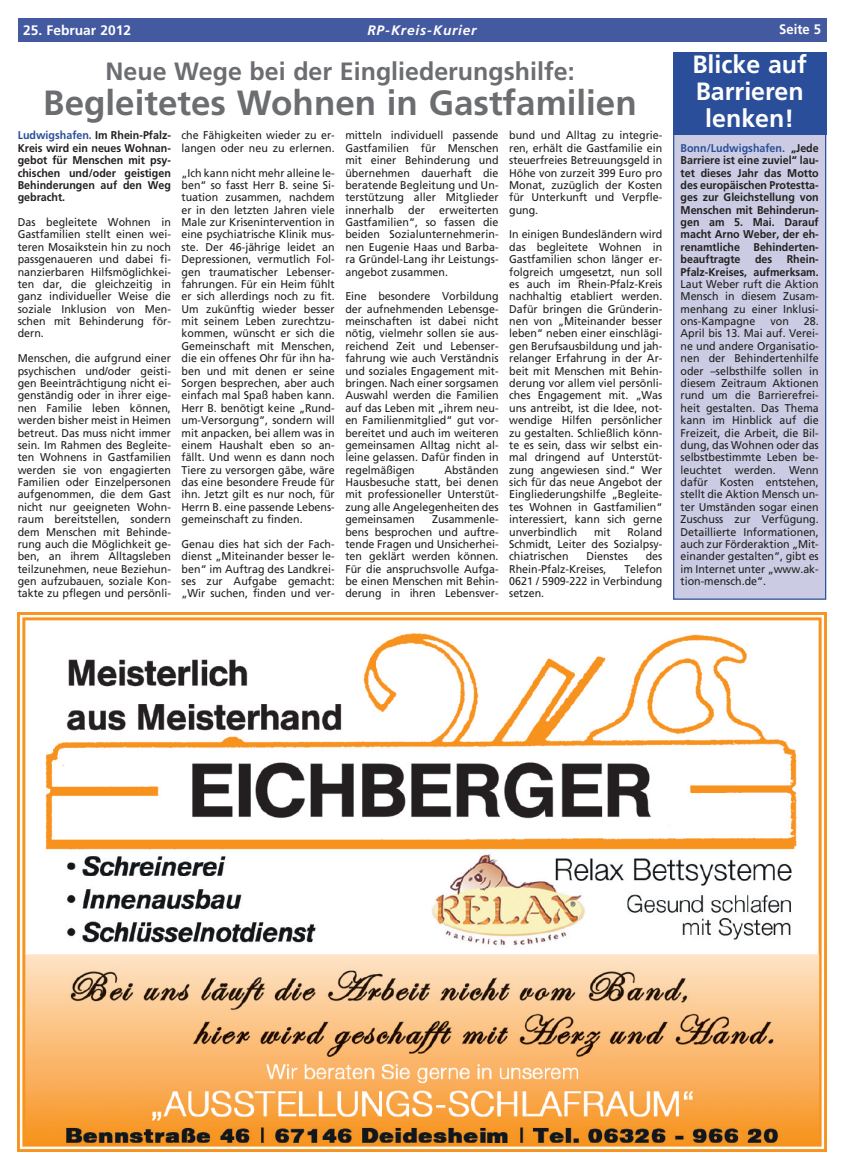
<style>
.page{position:relative;width:844px;height:1169px;background:#fff}
.page>*{position:absolute;margin:0;border:0;box-sizing:border-box;transform-origin:0 0}
.t1{font:700 35px "Frutiger";color:#6c6d70}
.t2{font:700 25px "Frutiger";color:#6c6d70}
.t3{font:700 25px/26.8px "Frutiger";color:#fff;text-align:center}
.t4{font:italic 700 13.75px "Frutiger";letter-spacing:.055em;color:#fff}
.t5{font:700 13.75px "Frutiger";color:#fff}
.t6{font:700 13.75px "Frutiger";color:#fff;scale:.95 1}
.t7{font:11.25px/12.4px "Frutiger";color:#231f20;text-align:justify;scale:.95 1}
.t8{font:700 11.25px/12.4px "Frutiger";color:#231f20;text-align:justify;scale:.95 1}
.s1{color:#2a4e99}
</style>
<div class="page">
<div style="left:18px;top:18px;width:808px;height:24px;background:#445aa0"></div>
<img style="left:18px;top:612px;width:808px;height:539px">
<div style="left:674px;top:116px;width:151px;height:482px;background:#cbcce3"></div>
<div style="left:673px;top:114px;width:153px;height:486px;border:1px solid #2a4e99"></div>
<div style="left:673px;top:52px;width:153px;height:82px;background:#2a4e99"></div>
<p class="t5" style="left:23px;top:24px;width:109px">25. Februar 2012</p>
<p class="t4" style="left:367px;top:24px;width:111px">RP-Kreis-Kurier</p>
<p class="t6" style="left:779px;top:23px;width:45px">Seite 5</p>
<h2 class="t2" style="left:106px;top:62px;width:471px">Neue Wege bei der Eingliederungshilfe:</h2>
<h1 class="t1" style="left:43px;top:88px;width:595px">Begleitetes Wohnen in Gastfamilien</h1>
<p class="t8" style="left:18px;top:130px;width:163px"><span class="s1">Ludwigshafen.</span> Im Rhein-Pfalz-Kreis wird ein neues Wohnan&shy;gebot für Menschen mit psy&shy;chischen und/oder geistigen Behinderungen auf den Weg gebracht.</p>
<p class="t7" style="left:18px;top:217px;width:163px">Das begleitete Wohnen in Gastfamilien stellt einen wei&shy;teren Mosaikstein hin zu noch passgenaueren und dabei fi&shy;nanzierbaren Hilfsmöglichkei&shy;ten dar, die gleichzeitig in ganz individueller Weise die soziale Inklusion von Men&shy;schen mit Behinderung för&shy;dern.</p>
<p class="t7" style="left:18px;top:353px;width:163px">Menschen, die aufgrund einer psychischen und/oder geisti&shy;gen Beeinträchtigung nicht ei&shy;genständig oder in ihrer eige&shy;nen Familie leben können, werden bisher meist in Heimen betreut. Das muss nicht immer sein. Im Rahmen des Begleite&shy;ten Wohnens in Gastfamilien werden sie von engagierten Familien oder Einzelpersonen aufgenommen, die dem Gast nicht nur geeigneten Wohn&shy;raum bereitstellen, sondern dem Menschen mit Behinde&shy;rung auch die Möglichkeit ge&shy;ben, an ihrem Alltagsleben teilzunehmen, neue Beziehun&shy;gen aufzubauen, soziale Kon&shy;takte zu pflegen und persönli-</p>
<p class="t7" style="left:182px;top:130px;width:163px">che Fähigkeiten wieder zu er&shy;langen oder neu zu erlernen.</p>
<p class="t7" style="left:182px;top:167px;width:163px">„Ich kann nicht mehr alleine le&shy;ben“ so fasst Herr B. seine Si&shy;tuation zusammen, nachdem er in den letzten Jahren viele Male zur Krisenintervention in eine psychiatrische Klinik mus&shy;ste. Der 46-jährige leidet an Depressionen, vermutlich Fol&shy;gen traumatischer Lebenser&shy;fahrungen. Für ein Heim fühlt er sich allerdings noch zu fit.<br>Um zukünftig wieder besser mit seinem Leben zurechtzu&shy;kommen, wünscht er sich die Gemeinschaft mit Menschen, die ein offenes Ohr für ihn ha&shy;ben und mit denen er seine Sorgen besprechen, aber auch einfach mal Spaß haben kann.<br>Herr B. benötigt keine „Rund&shy;um-Versorgung“, sondern will mit anpacken, bei allem was in einem Haushalt eben so an&shy;fällt. Und wenn es dann noch Tiere zu versorgen gäbe, wäre das eine besondere Freude für ihn. Jetzt gilt es nur noch, für Herrn B. eine passende Lebens&shy;gemeinschaft zu finden.</p>
<p class="t7" style="left:182px;top:539px;width:163px">Genau dies hat sich der Fach&shy;dienst „Miteinander besser le&shy;ben“ im Auftrag des Landkrei&shy;ses zur Aufgabe gemacht: „Wir suchen, finden und ver-</p>
<p class="t7" style="left:345px;top:130px;width:163px">mitteln individuell passende Gastfamilien für Menschen mit einer Behinderung und übernehmen dauerhaft die beratende Begleitung und Un&shy;terstützung aller Mitglieder innerhalb</p>
<p class="t7" style="left:408px;top:204px;width:19px">der</p>
<p class="t7" style="left:345px;top:204px;width:163px;text-indent:94px">erweiterten Gastfamilien“, so fassen die beiden Sozialunternehmerin&shy;nen Eugenie Haas und Barba&shy;ra Gründel-Lang ihr Leistungs&shy;angebot zusammen.</p>
<p class="t7" style="left:345px;top:291px;width:163px">Eine besondere Vorbildung der aufnehmenden Lebensge&shy;meinschaften ist dabei nicht nötig, vielmehr sollen sie aus&shy;reichend Zeit und Lebenser&shy;fahrung wie auch Verständnis und soziales Engagement mit&shy;bringen. Nach einer sorgsamen Auswahl werden die Familien auf das Leben mit „ihrem neu&shy;en Familienmitglied“ gut vor&shy;bereitet und auch im weiteren gemeinsamen Alltag nicht al&shy;leine gelassen. Dafür finden in regelmäßigen</p>
<p class="t7" style="left:345px;top:464px;width:163px;text-indent:99px">Abständen Hausbesuche statt, bei denen mit professioneller Unterstüt&shy;zung alle Angelegenheiten des gemeinsamen</p>
<p class="t7" style="left:345px;top:514px;width:163px;text-indent:87px">Zusammenle&shy;bens besprochen und auftre&shy;tende Fragen und Unsicherhei&shy;ten geklärt werden können.<br>Für die anspruchsvolle Aufga&shy;be einen Menschen mit Behin&shy;derung in ihren Lebensver-</p>
<p class="t7" style="left:509px;top:130px;width:163px">bund und Alltag zu integrie&shy;ren, erhält die Gastfamilie ein steuerfreies Betreuungsgeld in Höhe von zurzeit 399 Euro pro Monat, zuzüglich der Kosten für Unterkunft und Verpfle&shy;gung.</p>
<p class="t7" style="left:509px;top:229px;width:163px">In einigen Bundesländern wird das begleitete Wohnen in Gastfamilien schon länger er&shy;folgreich umgesetzt, nun soll es auch im Rhein-Pfalz-Kreis nachhaltig etabliert werden.<br>Dafür bringen die Gründerin&shy;nen von „Miteinander besser leben“ neben einer einschlägi&shy;gen Berufsausbildung und jah&shy;relanger Erfahrung in der Ar&shy;beit mit Menschen mit Behin&shy;derung vor allem viel persönli&shy;ches Engagement mit. „Was uns antreibt, ist die Idee, not&shy;wendige Hilfen persönlicher zu gestalten. Schließlich könn&shy;te es sein, dass wir selbst ein&shy;mal dringend auf Unterstüt&shy;zung angewiesen sind.“ Wer sich für das neue Angebot der Eingliederungshilfe „Begleite&shy;tes Wohnen in Gastfamilien“ interessiert, kann sich gerne unverbindlich</p>
<p class="t7" style="left:509px;top:526px;width:163px;text-indent:118px">Roland Schmidt, Leiter des Sozialpsy&shy;chiatrischen</p>
<p class="t7" style="left:594px;top:526px;width:19px">mit</p>
<p class="t7" style="left:586px;top:551px;width:45px">Dienstes</p>
<p class="t7" style="left:646px;top:551px;width:19px">des</p>
<p class="t7" style="left:509px;top:563px;width:104px">Rhein-Pfalz-Kreises,</p>
<p class="t7" style="left:509px;top:563px;width:163px;text-indent:115px">Telefon 0621 / 5909-222 in Verbindung setzen.</p>
<h2 class="t3" style="left:692px;top:53px;width:116px">Blicke auf<br>Barrieren lenken!</h2>
<p class="t8" style="left:680px;top:143px;width:147px"><span class="s1">Bonn/Ludwigshafen.</span> „Jede Barriere ist eine zuviel“ lau&shy;tet dieses Jahr das Motto des europäischen Protestta&shy;ges zur Gleichstellung von Menschen mit Behinderun&shy;gen am 5. Mai. Darauf macht Arno Weber, der eh&shy;renamtliche Behinderten&shy;beauftragte</p>
<p class="t8" style="left:680px;top:254px;width:147px;text-align:right">Rhein-<br>Pfalz-Kreises, aufmerksam.</p>
<p class="t7" style="left:680px;top:279px;width:147px">Laut Weber ruft die Aktion Mensch in diesem Zusam&shy;menhang zu einer Inklusi&shy;ons-Kampagne</p>
<p class="t8" style="left:755px;top:254px;width:20px">des</p>
<p class="t7" style="left:680px;top:316px;width:147px;text-indent:123px">28.<br>April bis 13. Mai auf. Verei&shy;ne und andere Organisatio&shy;nen der Behindertenhilfe oder –selbsthilfe sollen in diesem Zeitraum Aktionen rund um die Barrierefrei&shy;heit gestalten. Das Thema kann im Hinblick auf die Freizeit, die Arbeit, die Bil&shy;dung, das Wohnen oder das selbstbestimmte Leben be&shy;leuchtet werden. Wenn dafür Kosten entstehen, stellt die Aktion Mensch un&shy;ter Umständen sogar einen Zuschuss zur Verfügung.<br>Detaillierte Informationen, auch zur Förderaktion „Mit&shy;einander gestalten“, gibt es im Internet unter „www.ak&shy;tion-mensch.de“.</p>
<p class="t7" style="left:770px;top:316px;width:21px">von</p>
</div>
